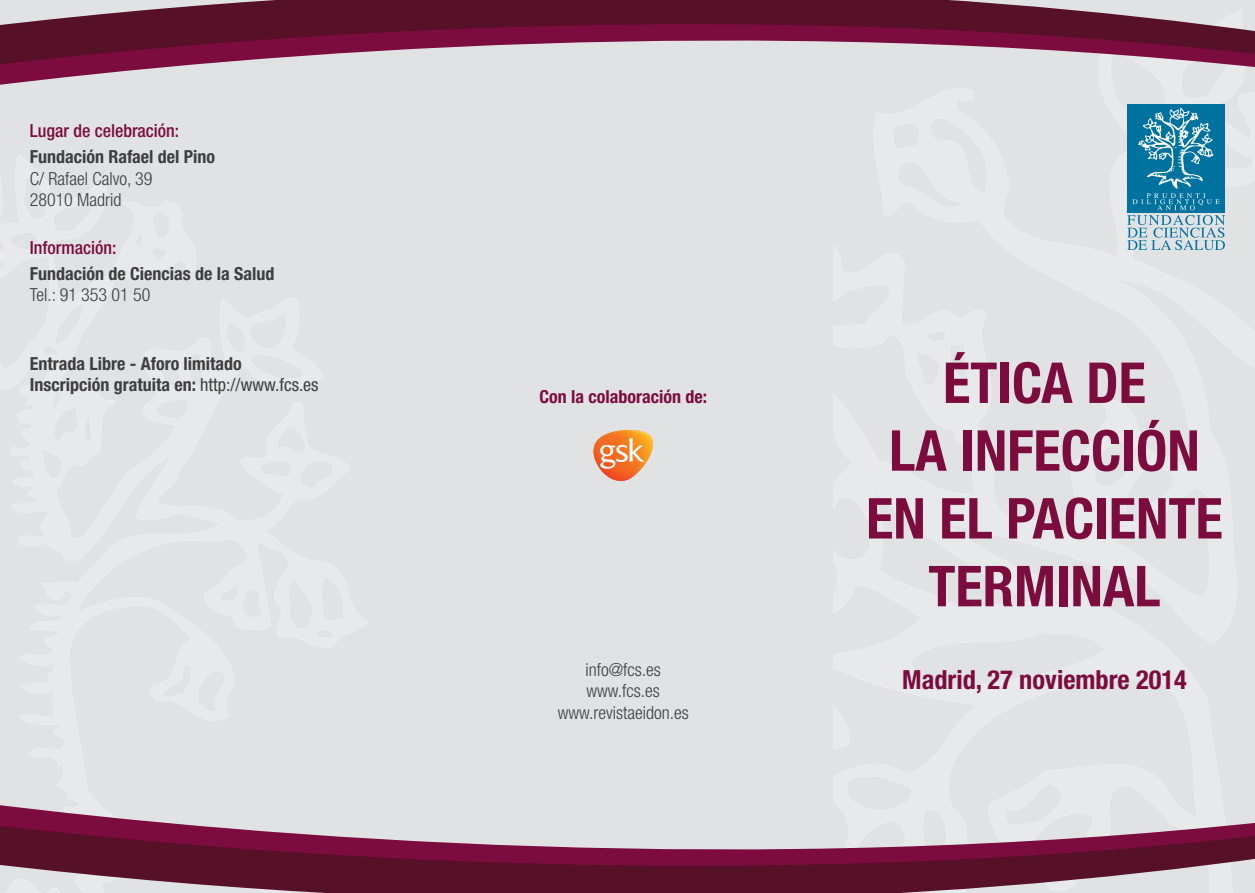
<style>
.page{position:relative;width:1255px;height:893px;background:#fff}
.page>*{position:absolute;margin:0;border:0;box-sizing:border-box;transform-origin:0 0}
.t1{font:700 condensed 56.55px/67.8px "Helvetica Neue LT Pro";color:#7c0b3e;text-align:center}
.t2{font:700 condensed 26.4px "Helvetica Neue LT Pro";color:#7c0b3e}
.t3{font:700 condensed 18px/21.6px "Helvetica Neue LT Pro";color:#3e3e3f}
.t4{font:300 condensed 18px/21.6px "Helvetica Neue LT Pro";color:#3e3e3f}
.t5{font:500 condensed 18px "Helvetica Neue LT Pro";color:#7c0b3e}
.t6{font:700 condensed 18px "Helvetica Neue LT Pro";color:#7c0b3e}
.s1{font-weight:400}
</style>
<div class="page">
<div style="left:0;top:87px;width:833px;height:716px;background:#e1e2e4"></div>
<div style="left:0;top:153px;width:368px;height:650px;background:#e1e2e4"></div>
<div style="left:833px;top:87px;width:421px;height:716px;background:#e1e2e4"></div>
<div style="left:0;top:67px;width:1254px;height:20px;background:#e1e2e4"></div>
<svg style="left:0;top:0;width:1254px;height:67px;background:#8a5168"></svg>
<svg style="left:0;top:803px;width:1254px;height:20px;background:#dcd6db"></svg>
<svg style="left:0;top:823px;width:1254px;height:70px;background:#8b5369"></svg>
<div style="left:1127px;top:104px;width:97px;height:108px;background:#00729f"></div>
<svg style="left:1126px;top:107px;width:99px;height:143px"></svg>
<svg style="left:593px;top:430px;width:61px;height:52px;background:#f0a36f"></svg>
<p class="t5" style="left:30px;top:124px;width:151px">Lugar de celebración:</p>
<p class="t3" style="left:30px;top:148px;width:187px">Fundación Rafael del Pino</p>
<p class="t4" style="left:30px;top:169px;width:124px">C/ Rafael Calvo, 39<br>28010 Madrid</p>
<p class="t5" style="left:30px;top:241px;width:88px">Información:</p>
<p class="t3" style="left:30px;top:264px;width:246px">Fundación de Ciencias de la Salud</p>
<p class="t4" style="left:30px;top:286px;width:122px">Tel.: 91 353 01 50</p>
<p class="t3" style="left:30px;top:354px;width:290px">Entrada Libre - Aforo limitado<br>Inscripción gratuita en: <span class="s1">http://www.fcs.es</span></p>
<p class="t6" style="left:539px;top:390px;width:169px">Con la colaboración de:</p>
<p class="t4" style="left:557px;top:660px;width:132px;text-align:center">info@fcs.es www.fcs.es www.revistaeidon.es</p>
<h1 class="t1" style="left:866px;top:355px;width:358px">ÉTICA DE<br>LA INFECCIÓN<br>EN EL PACIENTE<br>TERMINAL</h1>
<h2 class="t2" style="left:902px;top:670px;width:286px">Madrid, 27 noviembre 2014</h2>
</div>
